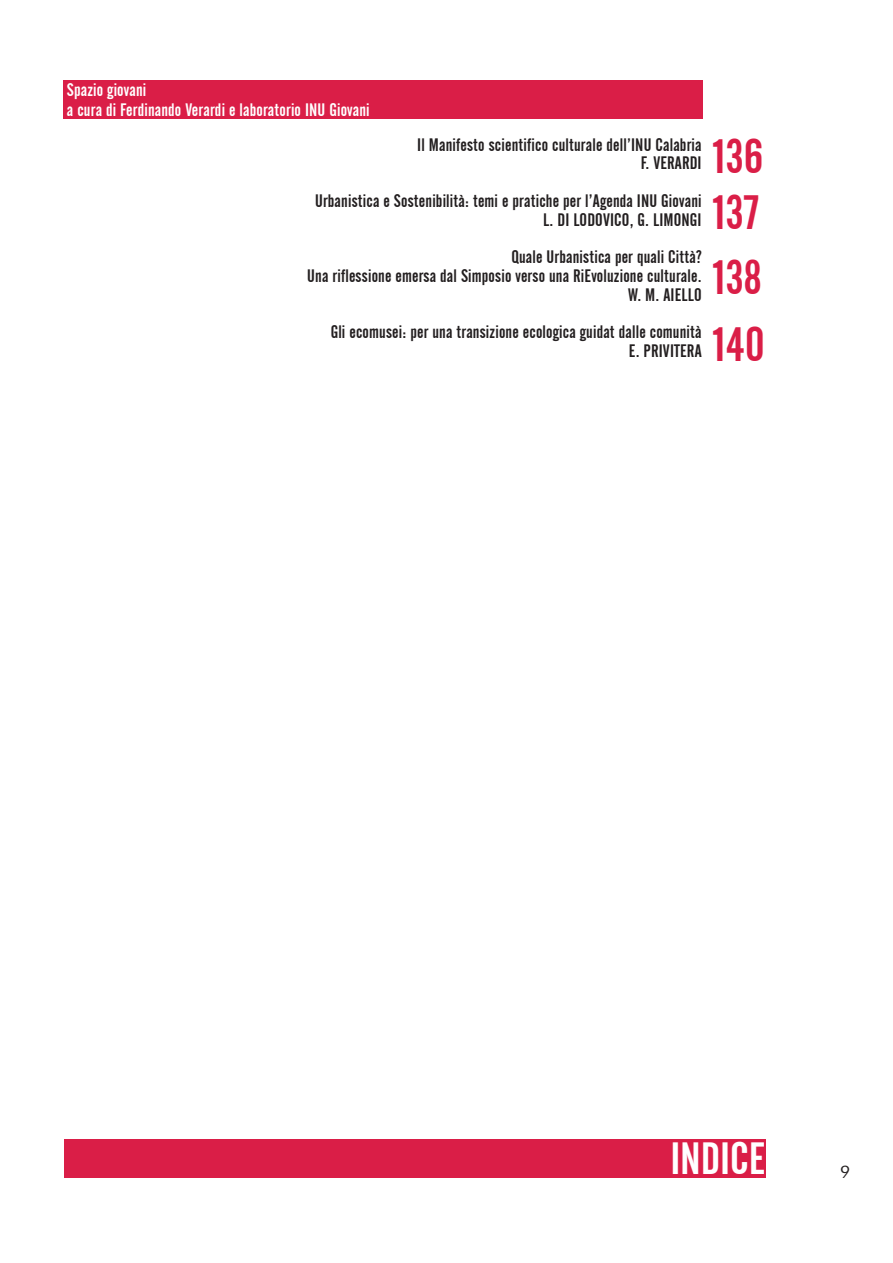
<style>
.page{position:relative;width:893px;height:1263px;background:#fff}
.page>*{position:absolute;margin:0;border:0;box-sizing:border-box;transform-origin:0 0}
.t1{font:48px/56.6px "Alternate Gothic No 2 BT";color:#da1e47}
.t2{font:45px "Alternate Gothic No 2 BT";color:#fff}
.t3{font:18px/18.8px "Alternate Gothic No 2 BT";letter-spacing:.01em;color:#231f20;text-align:right}
.t4{font:18px/19.5px "Alternate Gothic No 2 BT";letter-spacing:.01em;color:#fff}
.t5{font:17.25px "Futura BT";color:#231f20}
</style>
<div class="page">
<div style="left:64px;top:1139px;width:701px;height:39px;background:#da1e47"></div>
<div style="left:63px;top:80px;width:640px;height:38px;background:#da1e47"></div>
<p class="t4" style="left:67px;top:80px;width:304px">Spazio giovani<br>a cura di Ferdinando Verardi e laboratorio INU Giovani</p>
<p class="t3" style="left:417px;top:135px;width:286px">Il Manifesto scientifico culturale dell’INU Calabria<br>F. VERARDI</p>
<p class="t3" style="left:315px;top:192px;width:388px">Urbanistica e Sostenibilità: temi e pratiche per l’Agenda INU Giovani<br>L. DI LODOVICO, G. LIMONGI</p>
<p class="t3" style="left:307px;top:248px;width:396px">Quale Urbanistica per quali Città?<br>Una riflessione emersa dal Simposio verso una RiEvoluzione culturale.<br>W. M. AIELLO</p>
<p class="t3" style="left:331px;top:323px;width:372px">Gli ecomusei: per una transizione ecologica guidat dalle comunità<br>E. PRIVITERA</p>
<h1 class="t1" style="left:713px;top:128px;width:51px">136<br>137</h1>
<h1 class="t1" style="left:713px;top:245px;width:53px;line-height:66.3px">138<br>140</h1>
<h2 class="t2" style="left:670px;top:1133px;width:96px">INDICE</h2>
<p class="t5" style="left:840px;top:1161px;width:12px">9</p>
</div>
